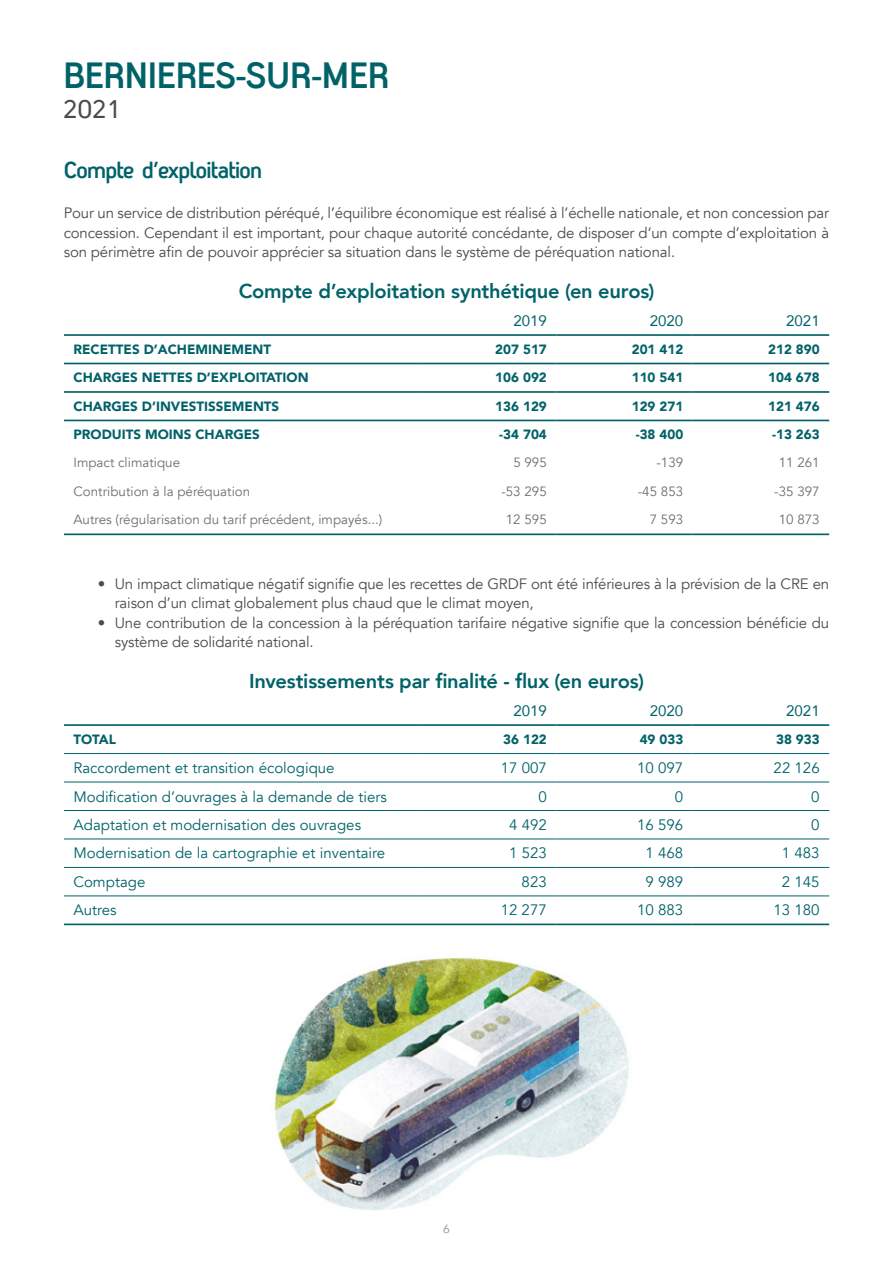
<style>
.page{position:relative;width:893px;height:1263px;background:#fff}
.page>*{position:absolute;margin:0;border:0;box-sizing:border-box;transform-origin:0 0}
.t1{font:700 35.55px "Antagometrica BTW01";letter-spacing:-.025em;color:#006267}
.t2{font:24.75px "Antagometrica BTW01 Regular 2";color:#4b4b4a}
.t3{font:700 22.5px "Antagometrica BTW01";letter-spacing:-.03em;color:#006269}
.t4{font:800 20.1px "Avenir";letter-spacing:-.01em;color:#006269}
.t5{font:15px/19.5px "Avenir";letter-spacing:-.01em;color:#4b4b4a}
.t6{font:15px "Avenir";color:#006269}
.t7{font:15px "Avenir";color:#006269}
.t8{font:900 13.35px "Avenir";color:#006269}
.t9{font:13.35px "Avenir";color:#6d6e71}
.t10{font:12px "Avenir";color:#9d9c9c}
</style>
<div class="page">
<svg style="left:64px;top:362px;width:765px;height:60px"></svg>
<hr style="left:64px;top:533px;width:356px;height:2px;background:#006267">
<hr style="left:420px;top:533px;width:136px;height:2px;background:#006267">
<hr style="left:556px;top:533px;width:137px;height:2px;background:#006267">
<hr style="left:693px;top:533px;width:136px;height:2px;background:#006267">
<hr style="left:64px;top:334px;width:356px;height:2px;background:#006267">
<hr style="left:420px;top:334px;width:136px;height:2px;background:#006267">
<hr style="left:556px;top:334px;width:137px;height:2px;background:#006267">
<hr style="left:693px;top:334px;width:136px;height:2px;background:#006267">
<hr style="left:64px;top:363px;width:356px;height:1px;background:#006267">
<hr style="left:420px;top:363px;width:136px;height:1px;background:#006267">
<hr style="left:556px;top:363px;width:137px;height:1px;background:#006267">
<hr style="left:693px;top:363px;width:136px;height:1px;background:#006267">
<hr style="left:64px;top:391px;width:356px;height:2px;background:#006267">
<hr style="left:420px;top:391px;width:136px;height:2px;background:#006267">
<hr style="left:556px;top:391px;width:137px;height:2px;background:#006267">
<hr style="left:693px;top:391px;width:136px;height:2px;background:#006267">
<hr style="left:64px;top:420px;width:356px;height:1px;background:#006267">
<hr style="left:420px;top:420px;width:136px;height:1px;background:#006267">
<hr style="left:556px;top:420px;width:137px;height:1px;background:#006267">
<hr style="left:693px;top:420px;width:136px;height:1px;background:#006267">
<svg style="left:64px;top:754px;width:765px;height:142px"></svg>
<hr style="left:64px;top:923px;width:356px;height:2px;background:#006267">
<hr style="left:420px;top:923px;width:136px;height:2px;background:#006267">
<hr style="left:556px;top:923px;width:137px;height:2px;background:#006267">
<hr style="left:693px;top:923px;width:136px;height:2px;background:#006267">
<hr style="left:64px;top:724px;width:356px;height:2px;background:#006267">
<hr style="left:420px;top:724px;width:136px;height:2px;background:#006267">
<hr style="left:556px;top:724px;width:137px;height:2px;background:#006267">
<hr style="left:693px;top:724px;width:136px;height:2px;background:#006267">
<hr style="left:64px;top:753px;width:356px;height:1px;background:#006267">
<hr style="left:420px;top:753px;width:136px;height:1px;background:#006267">
<hr style="left:556px;top:753px;width:137px;height:1px;background:#006267">
<hr style="left:693px;top:753px;width:136px;height:1px;background:#006267">
<hr style="left:64px;top:782px;width:356px;height:1px;background:#006267">
<hr style="left:420px;top:782px;width:136px;height:1px;background:#006267">
<hr style="left:556px;top:782px;width:137px;height:1px;background:#006267">
<hr style="left:693px;top:782px;width:136px;height:1px;background:#006267">
<hr style="left:64px;top:810px;width:356px;height:1px;background:#006267">
<hr style="left:420px;top:810px;width:136px;height:1px;background:#006267">
<hr style="left:556px;top:810px;width:137px;height:1px;background:#006267">
<hr style="left:693px;top:810px;width:136px;height:1px;background:#006267">
<hr style="left:64px;top:839px;width:356px;height:1px;background:#006267">
<hr style="left:420px;top:839px;width:136px;height:1px;background:#006267">
<hr style="left:556px;top:839px;width:137px;height:1px;background:#006267">
<hr style="left:693px;top:839px;width:136px;height:1px;background:#006267">
<hr style="left:64px;top:867px;width:356px;height:1px;background:#006267">
<hr style="left:420px;top:867px;width:136px;height:1px;background:#006267">
<hr style="left:556px;top:867px;width:137px;height:1px;background:#006267">
<hr style="left:693px;top:867px;width:136px;height:1px;background:#006267">
<hr style="left:64px;top:896px;width:356px;height:1px;background:#006267">
<hr style="left:420px;top:896px;width:136px;height:1px;background:#006267">
<hr style="left:556px;top:896px;width:137px;height:1px;background:#006267">
<hr style="left:693px;top:896px;width:136px;height:1px;background:#006267">
<img style="left:272px;top:957px;width:357px;height:253px">
<h1 class="t1" style="left:63px;top:54px;width:328px">BERNIERES-SUR-MER</h1>
<h2 class="t2" style="left:63px;top:95px;width:60px">2021</h2>
<h3 class="t3" style="left:64px;top:157px;width:200px">Compte d’exploitation</h3>
<p class="t5" style="left:64px;top:204px;width:767px;text-align:justify">Pour un service de distribution péréqué, l’équilibre économique est réalisé à l’échelle nationale, et non concession par concession. Cependant il est important, pour chaque autorité concédante, de disposer d’un compte d’exploitation à son périmètre afin de pouvoir apprécier sa situation dans le système de péréquation national.</p>
<h3 class="t4" style="left:239px;top:275px;width:417px">Compte d’exploitation synthétique (en euros)</h3>
<p class="t7" style="left:513px;top:309px;width:35px">2019</p>
<p class="t7" style="left:650px;top:309px;width:35px">2020</p>
<p class="t7" style="left:786px;top:309px;width:35px">2021</p>
<p class="t8" style="left:73px;top:338px;width:199px">RECETTES D’ACHEMINEMENT</p>
<p class="t8" style="left:495px;top:338px;width:53px">207 517</p>
<p class="t8" style="left:632px;top:338px;width:53px">201 412</p>
<p class="t8" style="left:768px;top:338px;width:53px">212 890</p>
<p class="t8" style="left:73px;top:366px;width:237px">CHARGES NETTES D’EXPLOITATION</p>
<p class="t8" style="left:495px;top:366px;width:53px">106 092</p>
<p class="t8" style="left:632px;top:366px;width:53px">110 541</p>
<p class="t8" style="left:768px;top:366px;width:53px">104 678</p>
<p class="t8" style="left:73px;top:395px;width:207px">CHARGES D’INVESTISSEMENTS</p>
<p class="t8" style="left:495px;top:395px;width:53px">136 129</p>
<p class="t8" style="left:632px;top:395px;width:53px">129 271</p>
<p class="t8" style="left:768px;top:395px;width:53px">121 476</p>
<p class="t8" style="left:73px;top:423px;width:188px">PRODUITS MOINS CHARGES</p>
<p class="t8" style="left:499px;top:423px;width:49px">-34 704</p>
<p class="t8" style="left:636px;top:423px;width:49px">-38 400</p>
<p class="t8" style="left:772px;top:423px;width:49px">-13 263</p>
<p class="t9" style="left:73px;top:455px;width:108px">Impact climatique</p>
<p class="t9" style="left:513px;top:455px;width:35px">5 995</p>
<p class="t9" style="left:656px;top:455px;width:28px">-139</p>
<p class="t9" style="left:779px;top:455px;width:42px">11 261</p>
<p class="t9" style="left:73px;top:483px;width:178px">Contribution à la péréquation</p>
<p class="t9" style="left:501px;top:483px;width:47px">-53 295</p>
<p class="t9" style="left:638px;top:483px;width:47px">-45 853</p>
<p class="t9" style="left:774px;top:483px;width:47px">-35 397</p>
<p class="t9" style="left:73px;top:512px;width:310px">Autres (régularisation du tarif précédent, impayés...)</p>
<p class="t9" style="left:506px;top:512px;width:42px">12 595</p>
<p class="t9" style="left:650px;top:512px;width:35px">7 593</p>
<p class="t9" style="left:779px;top:512px;width:42px">10 873</p>
<p class="t5" style="left:115px;top:574px;width:716px;text-indent:-17px">• Un impact climatique négatif signifie que les recettes de GRDF ont été inférieures à la prévision de la CRE en raison d’un climat globalement plus chaud que le climat moyen,</p>
<p class="t5" style="left:115px;top:613px;width:716px;text-indent:-17px">• Une contribution de la concession à la péréquation tarifaire négative signifie que la concession bénéficie du système de solidarité national.</p>
<h3 class="t4" style="left:249px;top:665px;width:396px">Investissements par finalité - flux (en euros)</h3>
<p class="t7" style="left:513px;top:699px;width:35px">2019</p>
<p class="t7" style="left:650px;top:699px;width:35px">2020</p>
<p class="t7" style="left:786px;top:699px;width:35px">2021</p>
<p class="t8" style="left:73px;top:728px;width:44px">TOTAL</p>
<p class="t8" style="left:503px;top:728px;width:45px">36 122</p>
<p class="t8" style="left:640px;top:728px;width:45px">49 033</p>
<p class="t8" style="left:776px;top:728px;width:45px">38 933</p>
<p class="t6" style="left:73px;top:759px;width:263px">Raccordement et transition écologique</p>
<p class="t6" style="left:501px;top:759px;width:48px">17 007</p>
<p class="t6" style="left:637px;top:759px;width:48px">10 097</p>
<p class="t6" style="left:774px;top:759px;width:48px">22 126</p>
<p class="t6" style="left:73px;top:787px;width:315px">Modification d’ouvrages à la demande de tiers</p>
<p class="t6" style="left:538px;top:787px;width:10px">0</p>
<p class="t6" style="left:675px;top:787px;width:10px">0</p>
<p class="t6" style="left:811px;top:787px;width:10px">0</p>
<p class="t6" style="left:73px;top:816px;width:289px">Adaptation et modernisation des ouvrages</p>
<p class="t6" style="left:509px;top:816px;width:39px">4 492</p>
<p class="t6" style="left:637px;top:816px;width:48px">16 596</p>
<p class="t6" style="left:811px;top:816px;width:10px">0</p>
<p class="t6" style="left:73px;top:844px;width:313px">Modernisation de la cartographie et inventaire</p>
<p class="t6" style="left:509px;top:844px;width:39px">1 523</p>
<p class="t6" style="left:645px;top:844px;width:39px">1 468</p>
<p class="t6" style="left:782px;top:844px;width:39px">1 483</p>
<p class="t6" style="left:73px;top:873px;width:73px">Comptage</p>
<p class="t6" style="left:522px;top:873px;width:27px">823</p>
<p class="t6" style="left:645px;top:873px;width:39px">9 989</p>
<p class="t6" style="left:782px;top:873px;width:39px">2 145</p>
<p class="t6" style="left:73px;top:901px;width:45px">Autres</p>
<p class="t6" style="left:501px;top:901px;width:48px">12 277</p>
<p class="t6" style="left:637px;top:901px;width:48px">10 883</p>
<p class="t6" style="left:773px;top:901px;width:48px">13 180</p>
<p class="t10" style="left:443px;top:1219px;width:8px">6</p>
</div>
